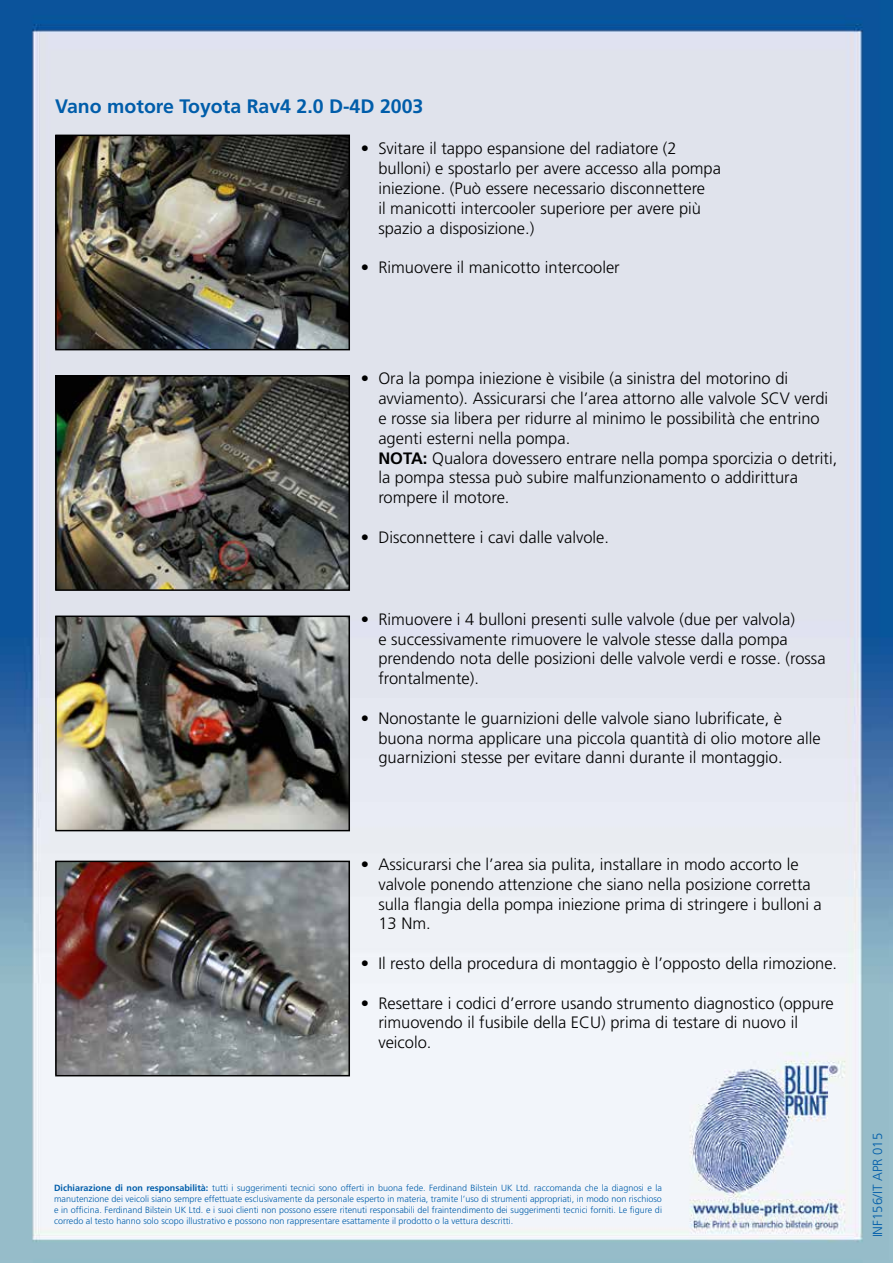
<style>
.page{position:relative;width:893px;height:1263px;background:#fff}
.page>*{position:absolute;margin:0;border:0;box-sizing:border-box;transform-origin:0 0}
.t1{font:700 19.5px "Frutiger";color:#005daa}
.t2{font:300 16.5px/19.8px "Frutiger";color:#000}
.t3{font:300 13.2px "Frutiger";color:#005daa}
.t4{font:300 9px/10.8px "Frutiger";color:#005daa;text-align:justify}
.s1{font-weight:700}
</style>
<div class="page">
<img style="left:0;top:0;width:893px;height:1263px">
<img style="left:58px;top:378px;width:289px;height:210px">
<div style="left:55px;top:375px;width:295px;height:216px;border:2px solid #000"></div>
<img style="left:58px;top:618px;width:289px;height:210px">
<div style="left:55px;top:615px;width:295px;height:216px;border:2px solid #000"></div>
<img style="left:58px;top:864px;width:289px;height:209px">
<div style="left:55px;top:861px;width:295px;height:215px;border:2px solid #000"></div>
<img style="left:58px;top:138px;width:289px;height:209px">
<div style="left:55px;top:135px;width:295px;height:215px;border:2px solid #000"></div>
<p class="t1" style="left:55px;top:95px;width:370px">Vano motore Toyota Rav4 2.0 D-4D 2003</p>
<p class="t2" style="left:378px;top:139px;width:344px;text-indent:-17px">• Svitare il tappo espansione del radiatore (2 bulloni) e spostarlo per avere accesso alla pompa iniezione. (Può essere necessario disconnettere<br>il manicotti intercooler superiore per avere più spazio a disposizione.)</p>
<p class="t2" style="left:361px;top:258px;width:260px">• Rimuovere il manicotto intercooler</p>
<p class="t2" style="left:378px;top:369px;width:460px;text-indent:-17px">• Ora la pompa iniezione è visibile (a sinistra del motorino di avviamento). Assicurarsi che l’area attorno alle valvole SCV verdi e rosse sia libera per ridurre al minimo le possibilità che entrino agenti esterni nella pompa.<br><span class="s1">NOTA:</span> Qualora dovessero entrare nella pompa sporcizia o detriti, la pompa stessa può subire malfunzionamento o addirittura rompere il motore.</p>
<p class="t2" style="left:361px;top:527px;width:250px">• Disconnettere i cavi dalle valvole.</p>
<p class="t2" style="left:378px;top:609px;width:449px;text-indent:-17px">• Rimuovere i 4 bulloni presenti sulle valvole (due per valvola)<br>e successivamente rimuovere le valvole stesse dalla pompa prendendo nota delle posizioni delle valvole verdi e rosse. (rossa frontalmente).</p>
<p class="t2" style="left:378px;top:708px;width:444px;text-indent:-17px">• Nonostante le guarnizioni delle valvole siano lubrificate, è buona norma applicare una piccola quantità di olio motore alle guarnizioni stesse per evitare danni durante il montaggio.</p>
<p class="t2" style="left:378px;top:854px;width:445px;text-indent:-17px">• Assicurarsi che l’area sia pulita, installare in modo accorto le valvole ponendo attenzione che siano nella posizione corretta sulla flangia della pompa iniezione prima di stringere i bulloni a 13 Nm.</p>
<p class="t2" style="left:361px;top:953px;width:478px">• Il resto della procedura di montaggio è l’opposto della rimozione.</p>
<p class="t2" style="left:378px;top:993px;width:457px;text-indent:-17px">• Resettare i codici d’errore usando strumento diagnostico (oppure rimuovendo il fusibile della ECU) prima di testare di nuovo il veicolo.</p>
<p class="t4" style="left:54px;top:1183px;width:609px"><span class="s1">Dichiarazione di non responsabilità:</span> tutti i suggerimenti tecnici sono offerti in buona fede. Ferdinand Bilstein UK Ltd. raccomanda che la diagnosi e la manutenzione dei veicoli siano sempre effettuate esclusivamente da personale esperto in materia, tramite l’uso di strumenti appropriati, in modo non rischioso e in officina. Ferdinand Bilstein UK Ltd. e i suoi clienti non possono essere ritenuti responsabili del fraintendimento dei suggerimenti tecnici forniti. Le figure di corredo al testo hanno solo scopo illustrativo e possono non rappresentare esattamente il prodotto o la vettura descritti.</p>
<p class="t3" style="left:870px;top:1237px;width:106px;rotate:-90deg">INF156/IT APR 015</p>
</div>
